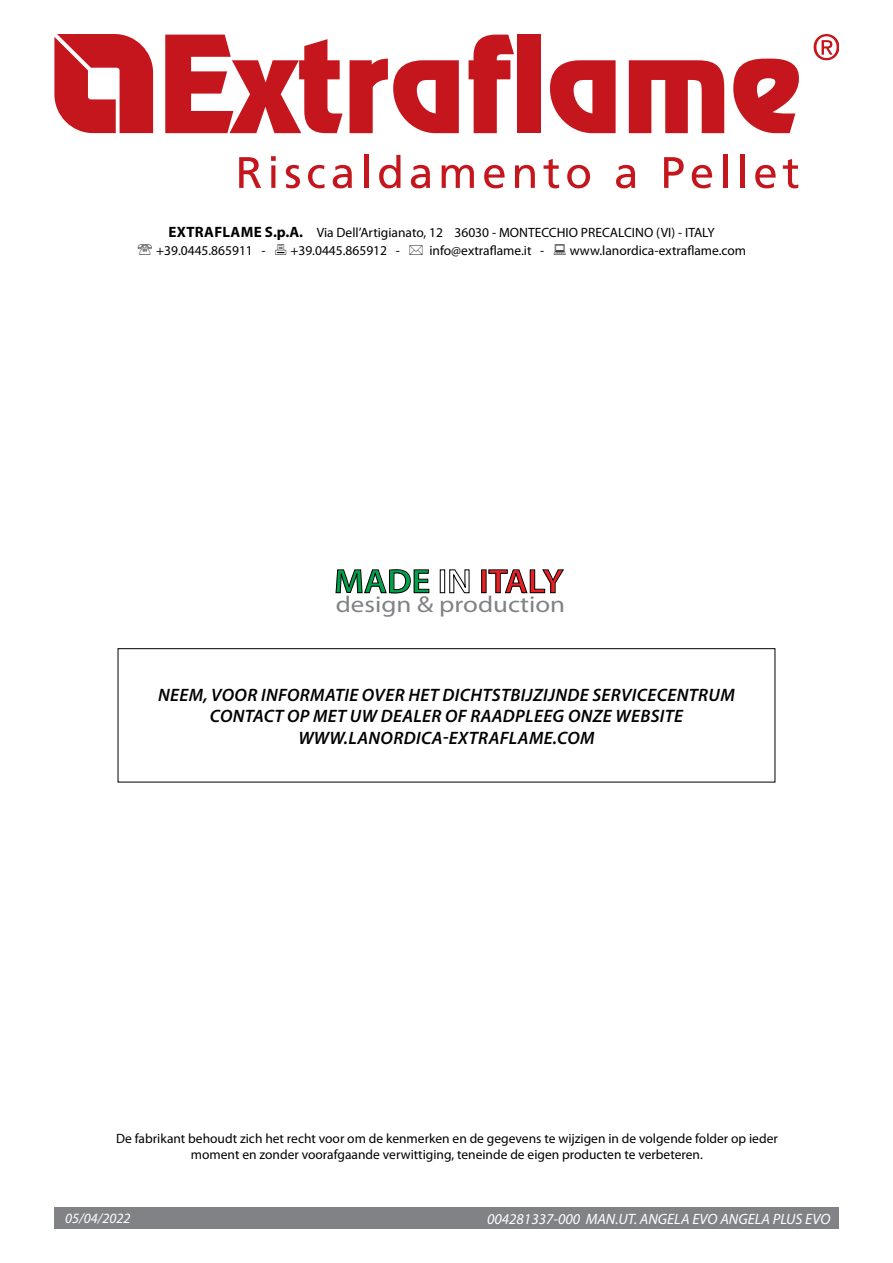
<style>
.page{position:relative;width:893px;height:1263px;background:#fff}
.page>*{position:absolute;margin:0;border:0;box-sizing:border-box;transform-origin:0 0}
.t1{font:600 33.9px "Myriad Pro";color:#ed1d24;scale:1.06 1}
.t2{font:23.1px "Futura";color:#808285;scale:1.17 1}
.t3{font:italic 600 18px/21.6px "Myriad Pro";letter-spacing:.02em;color:#000;text-align:center}
.t4{font:italic 15px "Myriad Pro";color:#fff}
.t5{font:italic 14.25px "Myriad Pro";color:#fff}
.t6{font:13.5px/18px "Myriad Pro";color:#000}
.s1{font-weight:700;font-size:15px}
.s2{color:#00a14b}
.s3{color:#fff}
</style>
<div class="page">
<div style="left:54px;top:1208px;width:785px;height:21px;background:#808285"></div>
<svg style="left:814px;top:34px;width:25px;height:26px"></svg>
<svg style="left:239px;top:157px;width:22px;height:31px"></svg>
<svg style="left:271px;top:156px;width:5px;height:32px"></svg>
<svg style="left:286px;top:165px;width:14px;height:23px"></svg>
<svg style="left:308px;top:165px;width:17px;height:23px"></svg>
<svg style="left:333px;top:165px;width:19px;height:23px"></svg>
<hr style="left:364px;top:155px;width:4px;height:33px;background:#c4161c">
<svg style="left:379px;top:155px;width:21px;height:33px"></svg>
<svg style="left:411px;top:165px;width:19px;height:23px"></svg>
<svg style="left:442px;top:165px;width:32px;height:23px"></svg>
<svg style="left:484px;top:165px;width:21px;height:23px"></svg>
<svg style="left:515px;top:165px;width:20px;height:23px"></svg>
<svg style="left:543px;top:159px;width:16px;height:29px"></svg>
<svg style="left:567px;top:165px;width:23px;height:23px"></svg>
<svg style="left:616px;top:165px;width:19px;height:23px"></svg>
<svg style="left:664px;top:157px;width:20px;height:31px"></svg>
<svg style="left:692px;top:165px;width:20px;height:23px"></svg>
<hr style="left:723px;top:155px;width:4px;height:33px;background:#c4161c">
<hr style="left:740px;top:155px;width:4px;height:33px;background:#c4161c">
<svg style="left:755px;top:165px;width:21px;height:23px"></svg>
<svg style="left:783px;top:159px;width:15px;height:29px"></svg>
<svg style="left:54px;top:34px;width:99px;height:99px"></svg>
<svg style="left:165px;top:35px;width:178px;height:98px"></svg>
<svg style="left:350px;top:59px;width:109px;height:74px"></svg>
<svg style="left:469px;top:35px;width:45px;height:98px"></svg>
<div style="left:518px;top:35px;width:23px;height:98px;background:#c4161c"></div>
<svg style="left:550px;top:60px;width:66px;height:73px"></svg>
<svg style="left:629px;top:60px;width:95px;height:73px"></svg>
<svg style="left:733px;top:58px;width:66px;height:75px"></svg>
<svg style="left:336px;top:569px;width:93px;height:24px"></svg>
<div style="left:440px;top:570px;width:5px;height:23px;border:1px solid #000"></div>
<svg style="left:449px;top:569px;width:20px;height:24px"></svg>
<div style="left:481px;top:570px;width:5px;height:23px;border:1px solid #000"></div>
<svg style="left:489px;top:569px;width:75px;height:24px"></svg>
<div style="left:118px;top:648px;width:657px;height:134px;border:1px solid #000"></div>
<p class="t6" style="left:156px;top:223px;width:560px;text-indent:12px"><span class="s1">EXTRAFLAME S.P.A.</span> Via Dell’Artigianato, 12 36030 - MONTECCHIO PRECALCINO (VI) - ITALY +39.0445.865911 -</p>
<p class="t6" style="left:290px;top:241px;width:111px">+39.0445.865912 -</p>
<p class="t6" style="left:429px;top:241px;width:116px">info@extraflame.it -</p>
<p class="t6" style="left:570px;top:241px;width:178px">www.lanordica-extraflame.com</p>
<h1 class="t1" style="left:334px;top:560px;width:218px"><span class="s2">MADE</span> <span class="s3">IN</span> ITALY</h1>
<h2 class="t2" style="left:336px;top:590px;width:197px">design &amp; production</h2>
<h3 class="t3" style="left:158px;top:683px;width:578px">NEEM, VOOR INFORMATIE OVER HET DICHTSTBIJZIJNDE SERVICECENTRUM<br>CONTACT OP MET UW DEALER OF RAADPLEEG ONZE WEBSITE<br>WWW.LANORDICA-EXTRAFLAME.COM</h3>
<p class="t6" style="left:116px;top:1130px;width:663px;line-height:16.2px;text-align:center">De fabrikant behoudt zich het recht voor om de kenmerken en de gegevens te wijzigen in de volgende folder op ieder moment en zonder voorafgaande verwittiging, teneinde de eigen producten te verbeteren.</p>
<p class="t5" style="left:65px;top:1209px;width:67px">05/04/2022</p>
<p class="t4" style="left:487px;top:1210px;width:345px">004281337-000 MAN.UT. ANGELA EVO ANGELA PLUS EVO</p>
</div>
